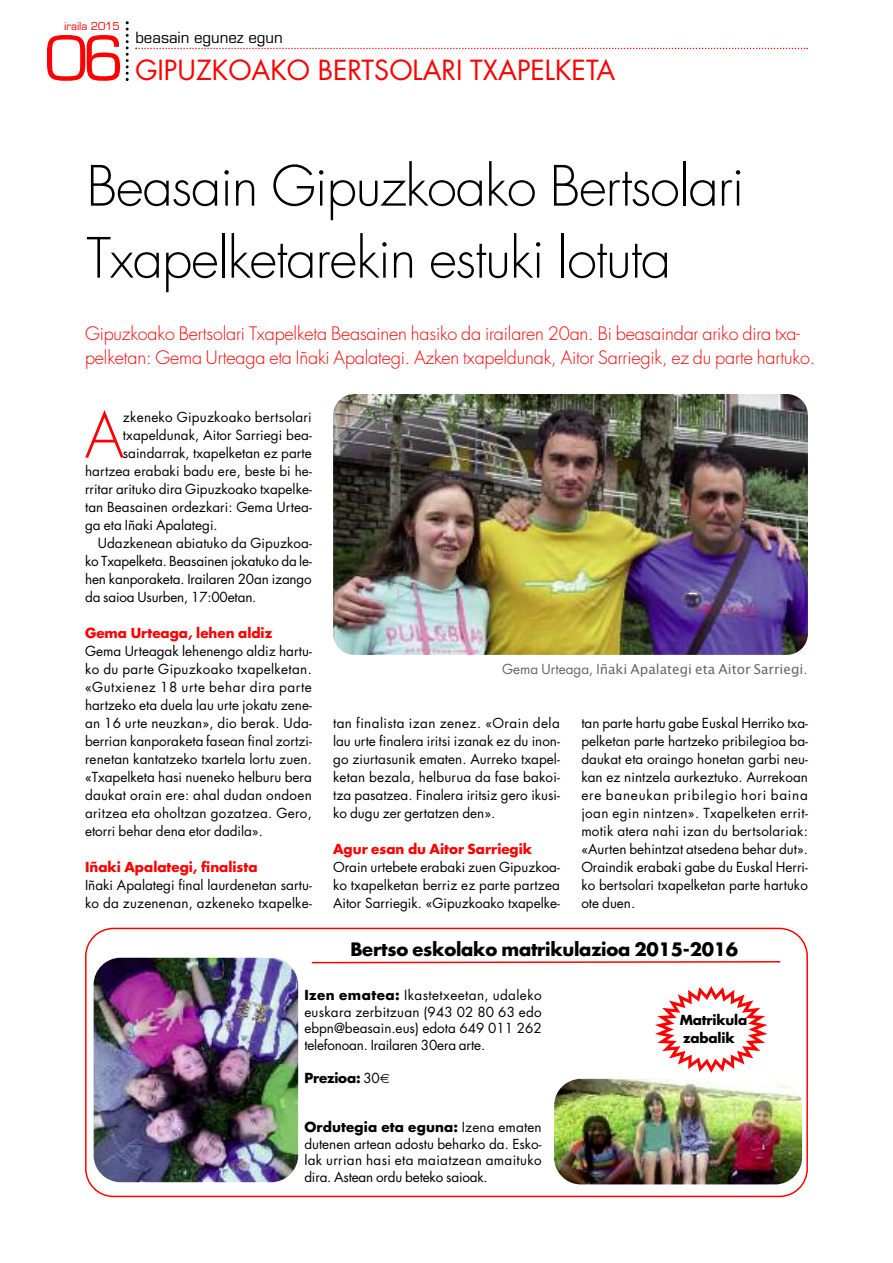
<style>
.page{position:relative;width:893px;height:1263px;background:#fff}
.page>*{position:absolute;margin:0;border:0;box-sizing:border-box;transform-origin:0 0}
.t1{font:300 61.2px "Futura";color:#f00}
.t2{font:60px "Eurostile";color:#f00}
.t3{font:300 54px/72px "Futura";letter-spacing:-.02em;color:#000}
.t4{font:27px "Futura";color:#f00}
.t5{font:300 18px/24px "Futura";letter-spacing:-.01em;color:#f00}
.t6{font:700 18px "Futura";letter-spacing:-.015em;color:#000}
.t7{font:15px "Eurostile";color:#000}
.t8{font:13.5px/18px "Futura";color:#000;text-align:justify}
.t9{font:700 13.5px "Futura";color:#f00}
.t10{font:13.5px "Lucida Grande";color:#666}
.t11{font:13.5px "Futura";letter-spacing:.02em;color:#000}
.t12{font:700 13.5px/18px "Futura";letter-spacing:-.015em;color:#000}
.t13{font:10.5px "Eurostile";color:#f00}
.s1{font-family:"Futura"}
.s2{font-weight:700}
.s3{font-weight:400}
</style>
<div class="page">
<svg style="left:135px;top:48px;width:673px;height:1px"></svg>
<svg style="left:126px;top:21px;width:3px;height:60px"></svg>
<img style="left:333px;top:394px;width:475px;height:261px;border-radius:21px">
<svg style="left:85px;top:928px;width:723px;height:269px"></svg>
<img style="left:554px;top:1079px;width:248px;height:105px;border-radius:27px">
<div style="left:299px;top:941px;width:478px;height:38px;background:#fff"></div>
<img style="left:94px;top:958px;width:204px;height:224px;border-radius:27px">
<svg style="left:655px;top:986px;width:113px;height:87px"></svg>
<svg style="left:311px;top:960px;width:471px;height:4px"></svg>
<svg style="left:380px;top:1073px;width:9px;height:10px"></svg>
<p class="t13" style="left:64px;top:22px;width:57px">iraila 2015</p>
<h2 class="t2" style="left:45px;top:35px;width:80px">06</h2>
<p class="t7" style="left:135px;top:32px;width:149px">beasain egunez egun</p>
<h3 class="t4" style="left:135px;top:58px;width:482px">GIPUZKOAKO BERTSOLARI TXAPELKETA</h3>
<h3 class="t3" style="left:87px;top:154px;width:659px">Beasain Gipuzkoako Bertsolari<br>Txapelketarekin estuki lotuta</h3>
<h3 class="t5" style="left:85px;top:323px;width:732px">Gipuzkoako Bertsolari Txapelketa Beasainen hasiko da irailaren 20an. Bi beasaindar ariko dira txa&shy;pelketan: Gema Urteaga eta Iñaki Apalategi. Azken txapeldunak, Aitor Sarriegik, ez du parte hartuko.</h3>
<h1 class="t1" style="left:85px;top:407px;width:41px">A</h1>
<p class="t11" style="left:123px;top:410px;width:190px">zkeneko Gipuzkoako bertsolari</p>
<p class="t8" style="left:123px;top:427px;width:190px">txapeldunak, Aitor Sarriegi bea-</p>
<p class="t8" style="left:123px;top:445px;width:190px">saindarrak, txapelketan ez parte</p>
<p class="t8" style="left:85px;top:463px;width:228px">hartzea erabaki badu ere, beste bi he-</p>
<p class="t8" style="left:85px;top:481px;width:228px">rritar arituko dira Gipuzkoako txapelke-</p>
<p class="t8" style="left:85px;top:499px;width:228px">tan Beasainen ordezkari: Gema Urtea-</p>
<p class="t8" style="left:85px;top:517px;width:134px">ga eta Iñaki Apalategi.</p>
<p class="t8" style="left:98px;top:535px;width:216px">Udazkenean abiatuko da Gipuzkoa-</p>
<p class="t8" style="left:85px;top:553px;width:228px">ko Txapelketa. Beasainen jokatuko da le-</p>
<p class="t8" style="left:85px;top:571px;width:228px">hen kanporaketa. Irailaren 20an izango</p>
<p class="t8" style="left:85px;top:589px;width:173px">da saioa Usurben, 17:00etan.</p>
<p class="t9" style="left:85px;top:626px;width:189px">Gema Urteaga, lehen aldiz</p>
<p class="t8" style="left:85px;top:643px;width:228px">Gema Urteagak lehenengo aldiz hartu&shy;ko du parte Gipuzkoako txapelketan. «Gutxienez 18 urte behar dira parte hartzeko eta duela lau urte jokatu zene&shy;an 16 urte neuzkan», dio berak. Uda&shy;berrian kanporaketa fasean final zortzi&shy;renetan kantatzeko txartela lortu zuen. «Txapelketa hasi nueneko helburu bera daukat orain ere: ahal dudan ondoen aritzea eta oholtzan gozatzea. Gero, etorri behar dena etor dadila».</p>
<p class="t9" style="left:85px;top:860px;width:174px">Iñaki Apalategi, finalista</p>
<p class="t8" style="left:85px;top:877px;width:228px">Iñaki Apalategi final laurdenetan sartu&shy;ko da zuzenenan, azkeneko txapelke-</p>
<p class="t10" style="left:502px;top:661px;width:307px"><span class="s1">Gema Urteaga, I</span>ñaki Apalategi eta Aitor Sarriegi<span class="s1">.</span></p>
<p class="t8" style="left:333px;top:715px;width:228px">tan finalista izan zenez. «Orain dela lau urte finalera iritsi izanak ez du inon&shy;go ziurtasunik ematen. Aurreko txapel&shy;ketan bezala, helburua da fase bakoi&shy;tza pasatzea. Finalera iritsiz gero ikusi&shy;ko dugu zer gertatzen den».</p>
<p class="t9" style="left:333px;top:842px;width:201px">Agur esan du Aitor Sarriegik</p>
<p class="t8" style="left:333px;top:859px;width:228px">Orain urtebete erabaki zuen Gipuzkoa&shy;ko txapelketan berriz ez parte partzea Aitor Sarriegik. «Gipuzkoako txapelke-</p>
<p class="t8" style="left:581px;top:715px;width:228px">tan parte hartu gabe Euskal Herriko txa&shy;pelketan parte hartzeko pribilegioa ba&shy;daukat eta oraingo honetan garbi neu&shy;kan ez nintzela aurkeztuko. Aurrekoan ere baneukan pribilegio hori baina joan egin nintzen». Txapelketen errit&shy;motik atera nahi izan du bertsolariak: «Aurten behintzat atsedena behar dut».<br>Oraindik erabaki gabe du Euskal Herri&shy;ko bertsolari txapelketan parte hartuko ote duen.</p>
<h3 class="t6" style="left:350px;top:941px;width:389px">Bertso eskolako matrikulazioa 2015-2016</h3>
<p class="t8" style="left:304px;top:988px;width:239px;line-height:16.5px"><span class="s2">Izen ematea:</span> Ikastetxeetan, udaleko euskara zerbitzuan (943 02 80 63 edo ebpn@beasain.eus) edota 649 011 262 telefonoan. Irailaren 30era arte.</p>
<p class="t12" style="left:304px;top:1070px;width:77px">Prezioa: <span class="s3">30</span></p>
<p class="t8" style="left:304px;top:1120px;width:239px;line-height:16.5px"><span class="s2">Ordutegia eta eguna:</span> Izena ematen dutenen artean adostu beharko da. Esko&shy;lak urrian hasi eta maiatzean amaituko dira. Astean ordu beteko saioak.</p>
<p class="t12" style="left:680px;top:1012px;width:69px">Matrikula zabalik</p>
</div>
